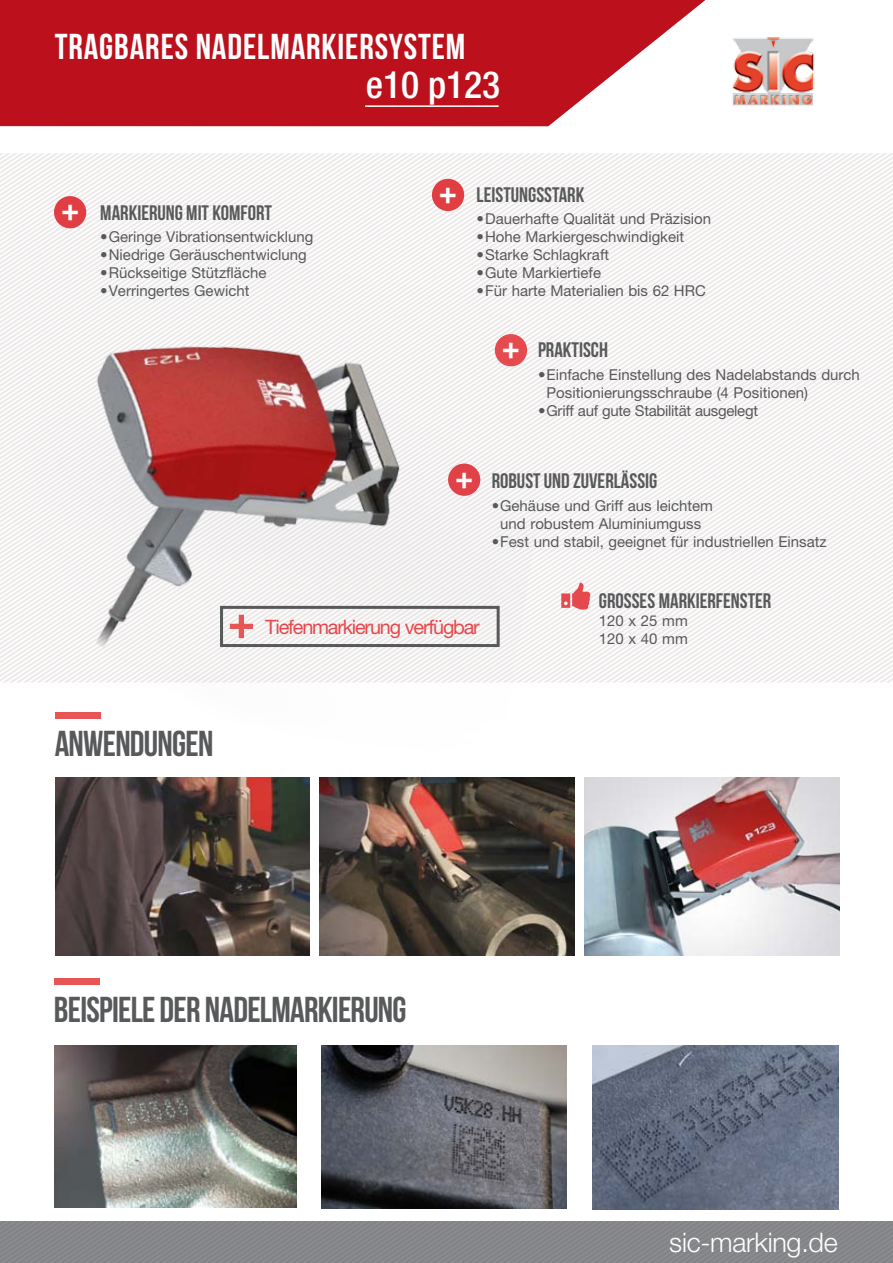
<style>
.page{position:relative;width:893px;height:1263px;background:#fff}
.page>*{position:absolute;margin:0;border:0;box-sizing:border-box;transform-origin:0 0}
.t1{font:66.75px "Bebas Neue";color:#e75654}
.t2{font:44.4px "Bebas Neue";color:#fff}
.t3{font:500 condensed 37.5px "Helvetica Neue LT Pro";color:#fff}
.t4{font:36px "Bebas Neue";letter-spacing:-.02em;color:#58595b}
.t5{font:36px "Bebas Neue";letter-spacing:.025em;color:#fff}
.t6{font:300 27px "Helvetica Neue LT Pro";letter-spacing:-.01em;color:#fff}
.t7{font:21px "Bebas Neue";color:#58595b}
.t8{font:19.8px "Helvetica Neue LT Pro";letter-spacing:-.06em;color:#e6494d}
.t9{font:15px/18px "Helvetica Neue LT Pro";color:#58595b}
.t10{font:15px "Helvetica Neue LT Pro";letter-spacing:-.02em;color:#58595b}
</style>
<div class="page">
<svg style="left:572px;top:451px;width:321px;height:5px;fill:#f4f1f1"></svg>
<svg style="left:572px;top:456px;width:321px;height:5px;fill:#f4f1f1"></svg>
<svg style="left:572px;top:461px;width:321px;height:221px;fill:#f4f1f1"></svg>
<svg style="left:577px;top:465px;width:316px;height:217px;fill:#f4f1f1"></svg>
<svg style="left:584px;top:470px;width:309px;height:212px;fill:#f4f1f1"></svg>
<svg style="left:591px;top:474px;width:302px;height:208px;fill:#f4f1f1"></svg>
<svg style="left:598px;top:479px;width:295px;height:203px;fill:#f4f1f1"></svg>
<svg style="left:605px;top:483px;width:288px;height:199px;fill:#f4f1f1"></svg>
<svg style="left:611px;top:488px;width:282px;height:194px;fill:#f4f1f1"></svg>
<svg style="left:618px;top:492px;width:275px;height:190px;fill:#f4f1f1"></svg>
<svg style="left:625px;top:497px;width:268px;height:185px;fill:#f4f1f1"></svg>
<svg style="left:632px;top:501px;width:261px;height:181px;fill:#f4f1f1"></svg>
<svg style="left:639px;top:506px;width:254px;height:176px"></svg>
<div style="left:54px;top:196px;width:32px;height:32px;background:#e13e43;border-radius:50%"></div>
<div style="left:432px;top:179px;width:32px;height:32px;background:#e13e43;border-radius:50%"></div>
<img style="left:593px;top:1045px;width:246px;height:165px">
<img style="left:322px;top:1045px;width:245px;height:163px">
<img style="left:55px;top:1045px;width:242px;height:163px">
<img style="left:0;top:217px;width:572px;height:502px">
<div style="left:220px;top:606px;width:280px;height:41px;border:3px solid #58595b"></div>
<div style="left:0;top:1222px;width:893px;height:41px;background:#86878a"></div>
<img style="left:732px;top:37px;width:83px;height:69px">
<svg style="left:0;top:0;width:705px;height:126px;background:#c32b35"></svg>
<div style="left:55px;top:978px;width:45px;height:6px;background:#e75654"></div>
<div style="left:55px;top:712px;width:45px;height:7px;background:#e75654"></div>
<img style="left:585px;top:778px;width:255px;height:178px">
<img style="left:320px;top:778px;width:255px;height:178px">
<img style="left:55px;top:778px;width:254px;height:178px">
<svg style="left:561px;top:582px;width:30px;height:28px"></svg>
<hr style="left:365px;top:105px;width:134px;height:2px;background:#fff">
<h3 class="t5" style="left:55px;top:27px;width:412px">TRAGBARES NADELMARKIERSYSTEM</h3>
<h3 class="t3" style="left:366px;top:63px;width:136px">e10 p123</h3>
<h2 class="t2" style="left:61px;top:188px;width:19px">+</h2>
<h3 class="t7" style="left:100px;top:201px;width:173px">MARKIERUNG MIT KOMFORT</h3>
<p class="t9" style="left:100px;top:228px;width:215px">• Geringe Vibrationsentwicklung</p>
<p class="t9" style="left:100px;top:246px;width:208px">• Niedrige Geräuschentwiclung</p>
<p class="t9" style="left:100px;top:264px;width:168px">• Rückseitige Stützfläche</p>
<p class="t9" style="left:100px;top:282px;width:151px">• Verringertes Gewicht</p>
<h2 class="t2" style="left:439px;top:171px;width:19px">+</h2>
<h3 class="t7" style="left:477px;top:183px;width:109px">LEISTUNGSSTARK</h3>
<p class="t9" style="left:477px;top:210px;width:236px">• Dauerhafte Qualität und Präzision</p>
<p class="t9" style="left:477px;top:228px;width:209px">• Hohe Markiergeschwindigkeit</p>
<p class="t9" style="left:477px;top:246px;width:134px">• Starke Schlagkraft</p>
<p class="t9" style="left:477px;top:264px;width:126px">• Gute Markiertiefe</p>
<p class="t9" style="left:477px;top:282px;width:231px">• Für harte Materialien bis 62 HRC</p>
<h2 class="t2" style="left:502px;top:326px;width:19px">+</h2>
<h3 class="t7" style="left:538px;top:339px;width:71px">PRAKTISCH</h3>
<p class="t9" style="left:547px;top:365px;width:315px;text-indent:-9px">• Einfache Einstellung des Nadelabstands durch<br>Positionierungsschraube (4 Positionen)</p>
<p class="t10" style="left:538px;top:401px;width:221px">• Griff auf gute Stabilität ausgelegt</p>
<h2 class="t2" style="left:455px;top:456px;width:19px">+</h2>
<h3 class="t7" style="left:492px;top:469px;width:167px">ROBUST UND ZUVERLÄSSIG</h3>
<p class="t9" style="left:492px;top:496px;width:223px;text-align:center">• Gehäuse und Griff aus leichtem und robustem Aluminiumguss</p>
<p class="t9" style="left:492px;top:532px;width:336px">• Fest und stabil, geeignet für industriellen Einsatz</p>
<h1 class="t1" style="left:228px;top:590px;width:28px">+</h1>
<h3 class="t8" style="left:265px;top:615px;width:216px">Tiefenmarkierung verfügbar</h3>
<h3 class="t7" style="left:599px;top:589px;width:174px">GROSSES MARKIERFENSTER</h3>
<p class="t9" style="left:599px;top:611px;width:90px">120 x 25 mm<br>120 x 40 mm</p>
<h3 class="t4" style="left:55px;top:724px;width:160px">ANWENDUNGEN</h3>
<h3 class="t4" style="left:54px;top:990px;width:354px">BEISPIELE DER NADELMARKIERUNG</h3>
<h3 class="t6" style="left:669px;top:1225px;width:170px">sic-marking.de</h3>
</div>
